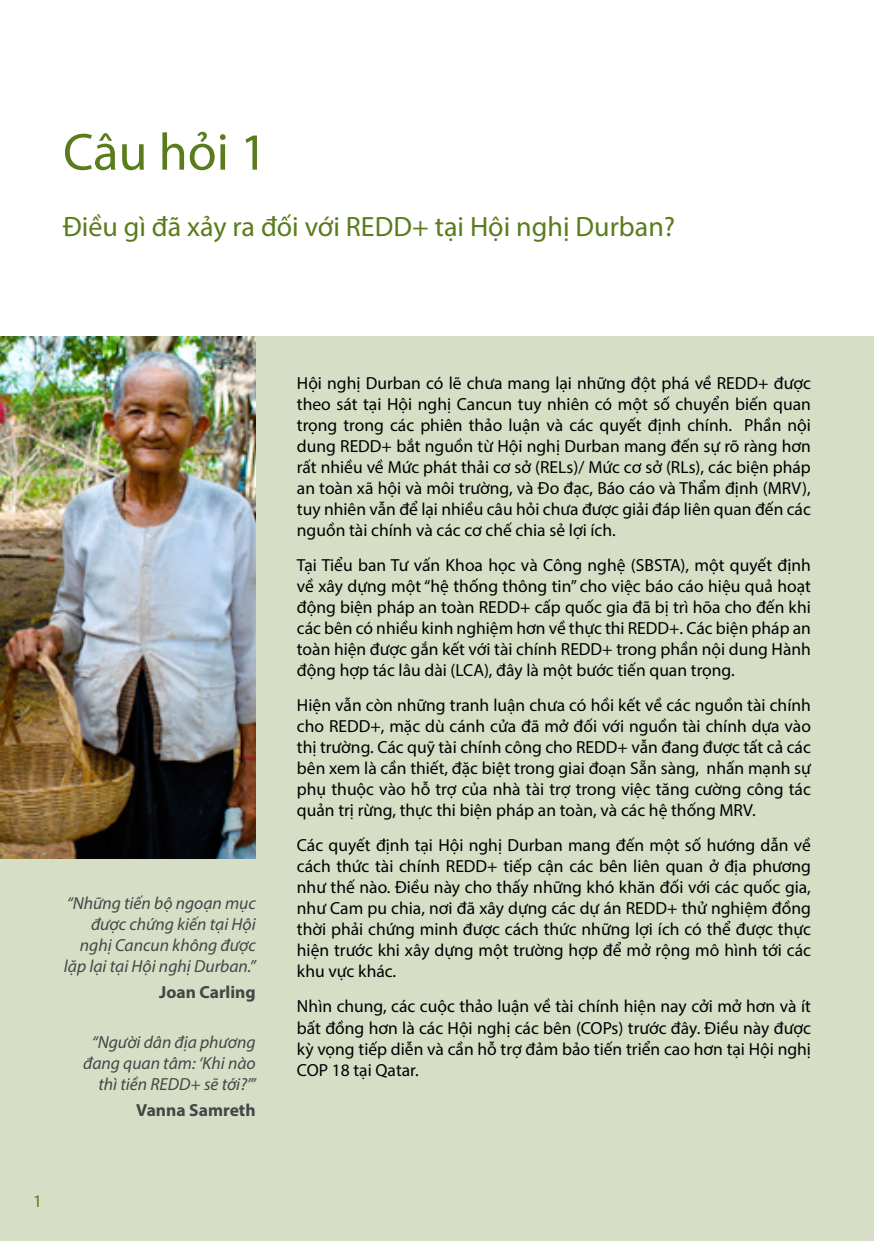
<style>
.page{position:relative;width:874px;height:1241px;background:#fff}
.page>*{position:absolute;margin:0;border:0;box-sizing:border-box;transform-origin:0 0}
.t1{font:52.5px "Myriad Pro";color:#5a7c1d}
.t2{font:28px "Myriad Pro";color:#5a7c1d}
.t3{font:17.5px/21px "Myriad Pro";color:#000;text-align:justify}
.t4{font:italic 17.5px/21px "Myriad Pro";color:#464547;text-align:right}
.t5{font:700 17.5px "Myriad Pro";color:#464547}
.t6{font:17.5px "Myriad Pro";color:#5a7c1d}
</style>
<div class="page">
<div style="left:0;top:336px;width:873px;height:904px;background:#d6dec6"></div>
<img style="left:0;top:336px;width:255px;height:522px">
<h1 class="t1" style="left:63px;top:120px;width:205px">Câu hỏi 1</h1>
<h2 class="t2" style="left:63px;top:209px;width:613px">Điều gì đã xảy ra đối với REDD+ tại Hội nghị Durban?</h2>
<p class="t4" style="left:64px;top:891px;width:193px">“Những tiến bộ ngoạn mục được chứng kiến tại Hội nghị Cancun không được lặp lại tại Hội nghị Durban.”</p>
<p class="t5" style="left:159px;top:980px;width:98px">Joan Carling</p>
<p class="t4" style="left:83px;top:1031px;width:174px">“Người dân địa phương đang quan tâm: ‘Khi nào thì tiền REDD+ sẽ tới?’”</p>
<p class="t5" style="left:136px;top:1098px;width:121px">Vanna Samreth</p>
<p class="t6" style="left:33px;top:1190px;width:10px">1</p>
<p class="t3" style="left:297px;top:372px;width:515px">Hội nghị Durban có lẽ chưa mang lại những đột phá về REDD+ được theo sát tại Hội nghị Cancun tuy nhiên có một số chuyển biến quan trọng trong các phiên thảo luận và các quyết định chính. Phần nội dung REDD+ bắt nguồn từ Hội nghị Durban mang đến sự rõ ràng hơn rất nhiều về Mức phát thải cơ sở (RELs)/ Mức cơ sở (RLs), các biện pháp an toàn xã hội và môi trường, và Đo đạc, Báo cáo và Thẩm định (MRV), tuy nhiên vẫn để lại nhiều câu hỏi chưa được giải đáp liên quan đến các nguồn tài chính và các cơ chế chia sẻ lợi ích.</p>
<p class="t3" style="left:297px;top:554px;width:515px">Tại Tiểu ban Tư vấn Khoa học và Công nghệ (SBSTA), một quyết định về xây dựng một “hệ thống thông tin” cho việc báo cáo hiệu quả hoạt động biện pháp an toàn REDD+ cấp quốc gia đã bị trì hõa cho đến khi các bên có nhiều kinh nghiệm hơn về thực thi REDD+. Các biện pháp an toàn hiện được gắn kết với tài chính REDD+ trong phần nội dung Hành động hợp tác lâu dài (LCA), đây là một bước tiến quan trọng.</p>
<p class="t3" style="left:297px;top:694px;width:515px">Hiện vẫn còn những tranh luận chưa có hồi kết về các nguồn tài chính cho REDD+, mặc dù cánh cửa đã mở đối với nguồn tài chính dựa vào thị trường. Các quỹ tài chính công cho REDD+ vẫn đang được tất cả các bên xem là cần thiết, đặc biệt trong giai đoạn Sẵn sàng, nhấn mạnh sự phụ thuộc vào hỗ trợ của nhà tài trợ trong việc tăng cường công tác quản trị rừng, thực thi biện pháp an toàn, và các hệ thống MRV.</p>
<p class="t3" style="left:297px;top:834px;width:515px">Các quyết định tại Hội nghị Durban mang đến một số hướng dẫn về cách thức tài chính REDD+ tiếp cận các bên liên quan ở địa phương như thế nào. Điều này cho thấy những khó khăn đối với các quốc gia, như Cam pu chia, nơi đã xây dựng các dự án REDD+ thử nghiệm đồng thời phải chứng minh được cách thức những lợi ích có thể được thực hiện trước khi xây dựng một trường hợp để mở rộng mô hình tới các khu vực khác.</p>
<p class="t3" style="left:297px;top:995px;width:515px">Nhìn chung, các cuộc thảo luận về tài chính hiện nay cởi mở hơn và ít bất đồng hơn là các Hội nghị các bên (COPs) trước đây. Điều này được kỳ vọng tiếp diễn và cần hỗ trợ đảm bảo tiến triển cao hơn tại Hội nghị COP 18 tại Qatar.</p>
</div>
